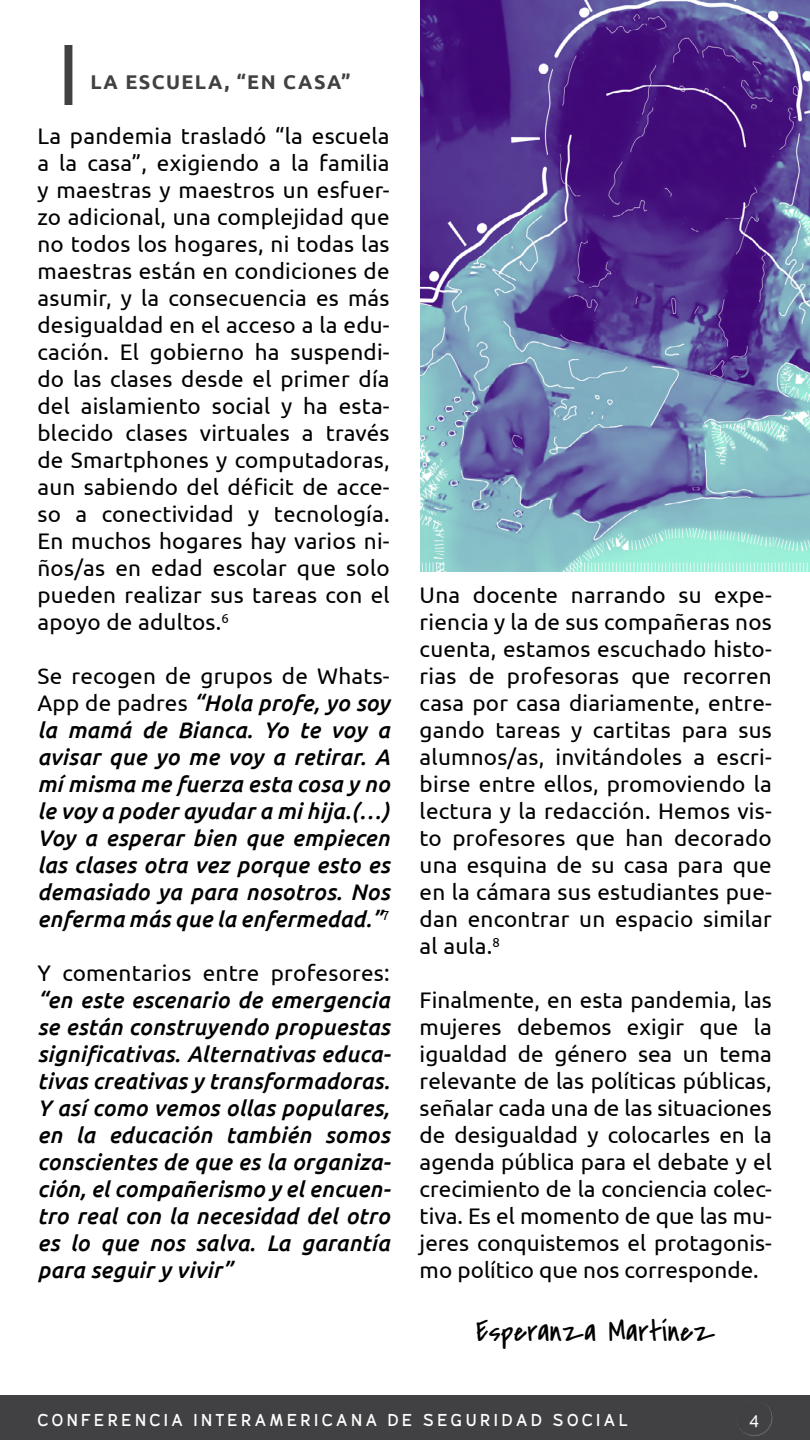
<style>
.page{position:relative;width:810px;height:1440px;background:#fff}
.page>*{position:absolute;margin:0;border:0;box-sizing:border-box;transform-origin:0 0}
.t1{font:30px "Covered By Your Grace";letter-spacing:.01em;color:#000}
.t2{font:22.5px/27px "Ubuntu";letter-spacing:.01em;color:#000;text-align:justify}
.t3{font:italic 500 22.5px/27px "Ubuntu";letter-spacing:.01em;color:#000;text-align:justify}
.t4{font:700 19.88px "Ubuntu";letter-spacing:.07em;color:#414042}
.t5{font:700 17.17px "CISS";letter-spacing:.2em;color:#fff}
.t6{font:500 17.17px "Raleway";color:#fff}
.s1{font-weight:400;font-style:normal}
</style>
<div class="page">
<div style="left:0;top:1395px;width:810px;height:45px;background:#414042"></div>
<svg style="left:737px;top:1406px;width:36px;height:30px"></svg>
<img style="left:420px;top:0;width:390px;height:572px">
<div style="left:65px;top:45px;width:7px;height:60px;background:#414042"></div>
<p class="t4" style="left:90px;top:70px;width:262px">LA ESCUELA, “EN CASA”</p>
<p class="t2" style="left:38px;top:122px;width:354px">La pandemia trasladó “la escuela a la casa”, exigiendo a la familia y maestras y maestros un esfuer&shy;zo adicional, una complejidad que no todos los hogares, ni todas las maestras están en condiciones de asumir, y la consecuencia es más desigualdad en el acceso a la edu&shy;cación. El gobierno ha suspendi&shy;do las clases desde el primer día del aislamiento social y ha esta&shy;blecido clases virtuales a través de Smartphones y computadoras, aun sabiendo del déficit de acce&shy;so a conectividad y tecnología.<br>En muchos hogares hay varios ni&shy;ños/as en edad escolar que solo pueden realizar sus tareas con el apoyo de adultos.<sup>6</sup></p>
<p class="t3" style="left:37px;top:662px;width:354px"><span class="s1">Se recogen de grupos de Whats-App de padres</span> “Hola profe, yo soy la mamá de Bianca. Yo te voy a avisar que yo me voy a retirar. A mí misma me fuerza esta cosa y no le voy a poder ayudar a mi hija.(…)<br>Voy a esperar bien que empiecen las clases otra vez porque esto es demasiado ya para nosotros. Nos enferma más que la enfermedad.”<sup>7</sup></p>
<p class="t2" style="left:38px;top:959px;width:354px">Y comentarios entre profesores:</p>
<p class="t3" style="left:38px;top:986px;width:355px">“en este escenario de emergencia se están construyendo propuestas significativas. Alternativas educa&shy;tivas creativas y transformadoras.<br>Y así como vemos ollas populares, en la educación también somos conscientes de que es la organiza&shy;ción, el compañerismo y el encuen&shy;tro real con la necesidad del otro es lo que nos salva. La garantía para seguir y vivir”</p>
<p class="t2" style="left:420px;top:581px;width:354px">Una docente narrando su expe&shy;riencia y la de sus compañeras nos cuenta, estamos escuchado histo&shy;rias de profesoras que recorren casa por casa diariamente, entre&shy;gando tareas y cartitas para sus alumnos/as, invitándoles a escri&shy;birse entre ellos, promoviendo la lectura y la redacción. Hemos vis&shy;to profesores que han decorado una esquina de su casa para que en la cámara sus estudiantes pue&shy;dan encontrar un espacio similar al aula.<sup>8</sup></p>
<p class="t2" style="left:420px;top:986px;width:354px">Finalmente, en esta pandemia, las mujeres debemos exigir que la igualdad de género sea un tema relevante de las políticas públicas, señalar cada una de las situaciones de desigualdad y colocarles en la agenda pública para el debate y el crecimiento de la conciencia colec&shy;tiva. Es el momento de que las mu&shy;jeres conquistemos el protagonis&shy;mo político que nos corresponde.</p>
<h1 class="t1" style="left:476px;top:1311px;width:241px">Esperanza Martínez</h1>
<p class="t5" style="left:38px;top:1410px;width:592px">CONFERENCIA INTERAMERICANA DE SEGURIDAD SOCIAL</p>
<p class="t6" style="left:749px;top:1409px;width:11px">4</p>
</div>
